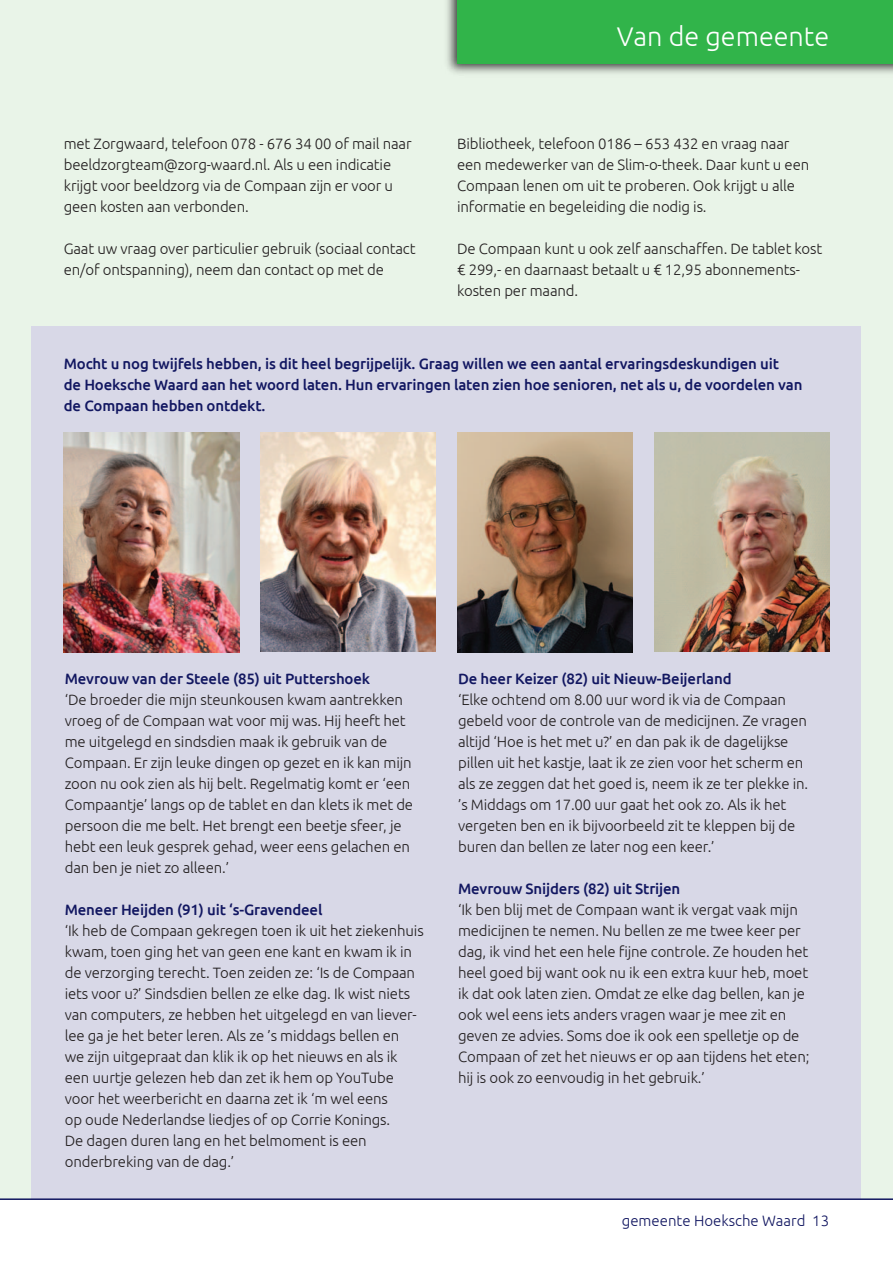
<style>
.page{position:relative;width:893px;height:1263px;background:#fff}
.page>*{position:absolute;margin:0;border:0;box-sizing:border-box;transform-origin:0 0}
.t1{font:300 27px "Ubuntu";color:#fff}
.t2{font:300 15px/21px "Ubuntu";letter-spacing:-.01em;color:#231f20}
.t3{font:500 15px/21px "Ubuntu";letter-spacing:-.01em;color:#121761}
.t4{font:300 15px "Ubuntu";color:#121761}
</style>
<div class="page">
<div style="left:0;top:0;width:893px;height:1199px;background:#e9f4e8"></div>
<div style="left:32px;top:327px;width:829px;height:872px;background:#d8d8e7"></div>
<img style="left:64px;top:432px;width:175px;height:221px">
<img style="left:447px;top:0;width:446px;height:74px">
<div style="left:457px;top:0;width:436px;height:64px;background:#31b44a"></div>
<hr style="left:0;top:1198px;width:893px;height:2px;background:#121761">
<img style="left:261px;top:432px;width:175px;height:219px">
<img style="left:457px;top:432px;width:176px;height:221px">
<img style="left:654px;top:432px;width:176px;height:219px">
<p class="t2" style="left:64px;top:134px;width:349px">met Zorgwaard, telefoon 078 - 676 34 00 of mail naar beeldzorgteam@zorg-waard.nl. Als u een indicatie krijgt voor beeldzorg via de Compaan zijn er voor u geen kosten aan verbonden.</p>
<p class="t2" style="left:64px;top:239px;width:353px">Gaat uw vraag over particulier gebruik (sociaal contact en/of ontspanning), neem dan contact op met de</p>
<h1 class="t1" style="left:617px;top:25px;width:214px">Van de gemeente</h1>
<p class="t2" style="left:457px;top:134px;width:354px">Bibliotheek, telefoon 0186 – 653 432 en vraag naar een medewerker van de Slim-o-theek. Daar kunt u een Compaan lenen om uit te proberen. Ook krijgt u alle informatie en begeleiding die nodig is.</p>
<p class="t2" style="left:457px;top:239px;width:367px">De Compaan kunt u ook zelf aanschaffen. De tablet kost € 299,- en daarnaast betaalt u € 12,95 abonnements&shy;kosten per maand.</p>
<p class="t3" style="left:64px;top:354px;width:740px">Mocht u nog twijfels hebben, is dit heel begrijpelijk. Graag willen we een aantal ervaringsdeskundigen uit<br>de Hoeksche Waard aan het woord laten. Hun ervaringen laten zien hoe senioren, net als u, de voordelen van de Compaan hebben ontdekt.</p>
<p class="t3" style="left:65px;top:669px;width:307px">Mevrouw van der Steele (85) uit Puttershoek</p>
<p class="t2" style="left:65px;top:690px;width:350px">‘De broeder die mijn steunkousen kwam aantrekken vroeg of de Compaan wat voor mij was. Hij heeft het me uitgelegd en sindsdien maak ik gebruik van de Compaan. Er zijn leuke dingen op gezet en ik kan mijn zoon nu ook zien als hij belt. Regelmatig komt er ‘een Compaantje’ langs op de tablet en dan klets ik met de persoon die me belt. Het brengt een beetje sfeer, je hebt een leuk gesprek gehad, weer eens gelachen en dan ben je niet zo alleen.’</p>
<p class="t3" style="left:65px;top:900px;width:259px">Meneer Heijden (91) uit ‘s-Gravendeel</p>
<p class="t2" style="left:65px;top:921px;width:360px">‘Ik heb de Compaan gekregen toen ik uit het ziekenhuis kwam, toen ging het van geen ene kant en kwam ik in de verzorging terecht. Toen zeiden ze: ‘Is de Compaan iets voor u?’ Sindsdien bellen ze elke dag. Ik wist niets van computers, ze hebben het uitgelegd en van liever&shy;lee ga je het beter leren. Als ze ’s middags bellen en<br>we zijn uitgepraat dan klik ik op het nieuws en als ik een uurtje gelezen heb dan zet ik hem op YouTube voor het weerbericht en daarna zet ik ‘m wel eens<br>op oude Nederlandse liedjes of op Corrie Konings.<br>De dagen duren lang en het belmoment is een onderbreking van de dag.’</p>
<p class="t3" style="left:458px;top:669px;width:275px">De heer Keizer (82) uit Nieuw-Beijerland</p>
<p class="t2" style="left:458px;top:690px;width:352px">‘Elke ochtend om 8.00 uur word ik via de Compaan gebeld voor de controle van de medicijnen. Ze vragen altijd ‘Hoe is het met u?’ en dan pak ik de dagelijkse pillen uit het kastje, laat ik ze zien voor het scherm en als ze zeggen dat het goed is, neem ik ze ter plekke in. ’s Middags om 17.00 uur gaat het ook zo. Als ik het vergeten ben en ik bijvoorbeeld zit te kleppen bij de buren dan bellen ze later nog een keer.’</p>
<p class="t3" style="left:458px;top:879px;width:224px">Mevrouw Snijders (82) uit Strijen</p>
<p class="t2" style="left:458px;top:900px;width:353px">‘Ik ben blij met de Compaan want ik vergat vaak mijn medicijnen te nemen. Nu bellen ze me twee keer per dag, ik vind het een hele fijne controle. Ze houden het heel goed bij want ook nu ik een extra kuur heb, moet ik dat ook laten zien. Omdat ze elke dag bellen, kan je ook wel eens iets anders vragen waar je mee zit en geven ze advies. Soms doe ik ook een spelletje op de Compaan of zet het nieuws er op aan tijdens het eten; hij is ook zo eenvoudig in het gebruik.’</p>
<p class="t4" style="left:622px;top:1214px;width:209px">gemeente Hoeksche Waard 13</p>
</div>
